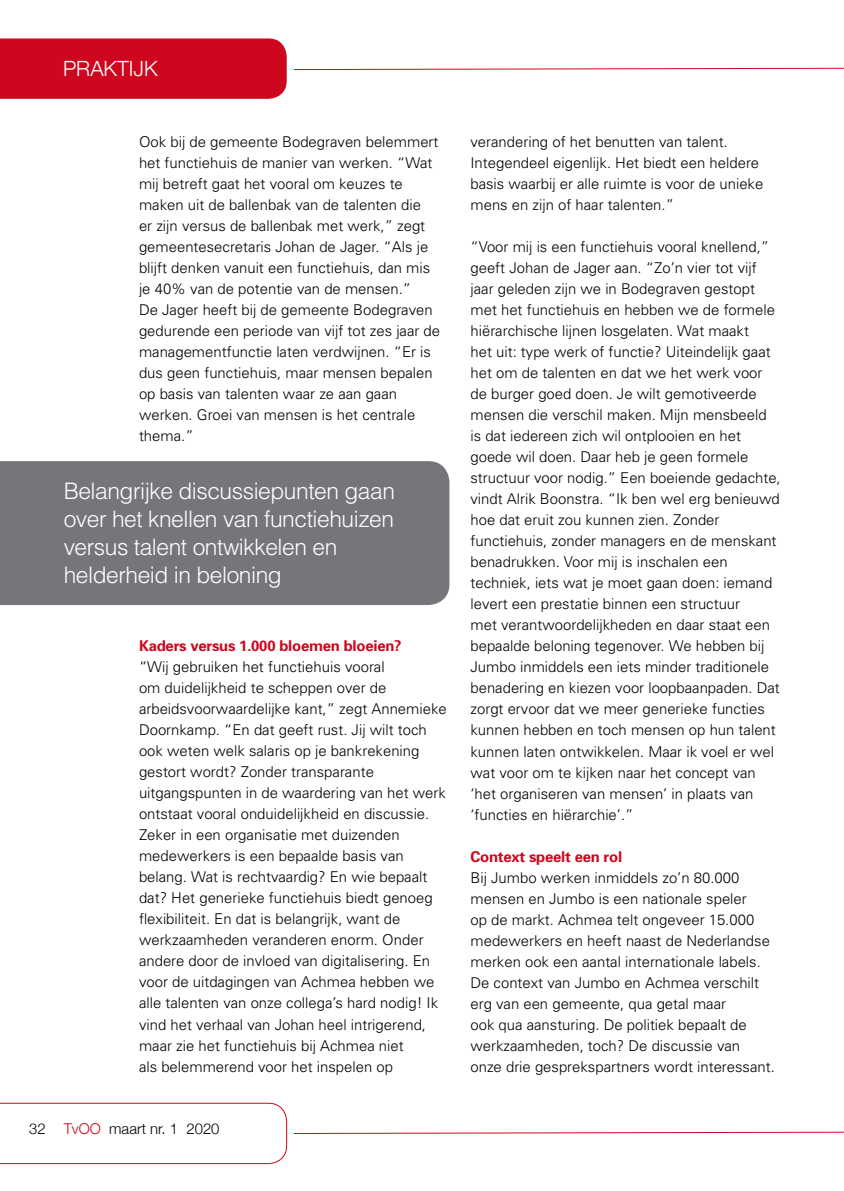
<style>
.page{position:relative;width:844px;height:1191px;background:#fff}
.page>*{position:absolute;margin:0;border:0;box-sizing:border-box;transform-origin:0 0}
.t1{font:300 22.75px/28px "Helvetica";letter-spacing:-.02em;color:#fff}
.t2{font:300 21px "Helvetica Neue";color:#fff}
.t3{font:300 14.88px/21px "Univers";color:#000}
.t4{font:700 14.88px "Univers";letter-spacing:-.015em;color:#cd071e}
.t5{font:300 14.88px "Helvetica Neue";color:#000}
.s1{color:#cd071e}
</style>
<div class="page">
<div style="left:0;top:38px;width:287px;height:61px;background:#cd071e"></div>
<svg style="left:293px;top:67px;width:550px;height:3px"></svg>
<svg style="left:293px;top:1131px;width:550px;height:3px"></svg>
<svg style="left:0;top:1102px;width:287px;height:62px"></svg>
<div style="left:0;top:461px;width:449px;height:144px;background:#757679"></div>
<h2 class="t2" style="left:63px;top:51px;width:96px">PRAKTIJK</h2>
<p class="t3" style="left:139px;top:131px;width:302px">Ook bij de gemeente Bodegraven belemmert het functiehuis de manier van werken. “Wat mij betreft gaat het vooral om keuzes te maken uit de ballenbak van de talenten die<br>er zijn versus de ballenbak met werk,” zegt gemeentesecretaris Johan de Jager. “Als je blijft denken vanuit een functiehuis, dan mis je 40% van de potentie van de mensen.”<br>De Jager heeft bij de gemeente Bodegraven gedurende een periode van vijf tot zes jaar de managementfunctie laten verdwijnen. “Er is dus geen functiehuis, maar mensen bepalen op basis van talenten waar ze aan gaan werken. Groei van mensen is het centrale thema.”</p>
<h1 class="t1" style="left:64px;top:476px;width:333px">Belangrijke discussiepunten gaan over het knellen van functiehuizen versus talent ontwikkelen en helderheid in beloning</h1>
<p class="t4" style="left:139px;top:636px;width:264px">Kaders versus 1.000 bloemen bloeien?</p>
<p class="t3" style="left:139px;top:656px;width:309px">“Wij gebruiken het functiehuis vooral<br>om duidelijkheid te scheppen over de arbeidsvoorwaardelijke kant,” zegt Annemieke Doornkamp. “En dat geeft rust. Jij wilt toch ook weten welk salaris op je bankrekening gestort wordt? Zonder transparante uitgangspunten in de waardering van het werk ontstaat vooral onduidelijkheid en discussie.<br>Zeker in een organisatie met duizenden medewerkers is een bepaalde basis van belang. Wat is rechtvaardig? En wie bepaalt dat? Het generieke functiehuis biedt genoeg flexibiliteit. En dat is belangrijk, want de werkzaamheden veranderen enorm. Onder andere door de invloed van digitalisering. En voor de uitdagingen van Achmea hebben we alle talenten van onze collega’s hard nodig! Ik vind het verhaal van Johan heel intrigerend, maar zie het functiehuis bij Achmea niet<br>als belemmerend voor het inspelen op</p>
<p class="t5" style="left:29px;top:1117px;width:192px">32 <span class="s1">TvOO</span> maart nr. 1 2020</p>
<p class="t3" style="left:470px;top:131px;width:294px">verandering of het benutten van talent.<br>Integendeel eigenlijk. Het biedt een heldere basis waarbij er alle ruimte is voor de unieke mens en zijn of haar talenten.”</p>
<p class="t3" style="left:470px;top:236px;width:312px">“Voor mij is een functiehuis vooral knellend,” geeft Johan de Jager aan. “Zo’n vier tot vijf jaar geleden zijn we in Bodegraven gestopt met het functiehuis en hebben we de formele hiërarchische lijnen losgelaten. Wat maakt<br>het uit: type werk of functie? Uiteindelijk gaat het om de talenten en dat we het werk voor de burger goed doen. Je wilt gemotiveerde mensen die verschil maken. Mijn mensbeeld is dat iedereen zich wil ontplooien en het goede wil doen. Daar heb je geen formele structuur voor nodig.” Een boeiende gedachte, vindt Alrik Boonstra. “Ik ben wel erg benieuwd hoe dat eruit zou kunnen zien. Zonder functiehuis, zonder managers en de menskant benadrukken. Voor mij is inschalen een techniek, iets wat je moet gaan doen: iemand levert een prestatie binnen een structuur<br>met verantwoordelijkheden en daar staat een bepaalde beloning tegenover. We hebben bij Jumbo inmiddels een iets minder traditionele benadering en kiezen voor loopbaanpaden. Dat zorgt ervoor dat we meer generieke functies kunnen hebben en toch mensen op hun talent kunnen laten ontwikkelen. Maar ik voel er wel wat voor om te kijken naar het concept van ‘het organiseren van mensen’ in plaats van ‘functies en hiërarchie’.”</p>
<p class="t4" style="left:470px;top:846px;width:153px">Context speelt een rol</p>
<p class="t3" style="left:470px;top:866px;width:306px">Bij Jumbo werken inmiddels zo’n 80.000 mensen en Jumbo is een nationale speler<br>op de markt. Achmea telt ongeveer 15.000 medewerkers en heeft naast de Nederlandse merken ook een aantal internationale labels.<br>De context van Jumbo en Achmea verschilt erg van een gemeente, qua getal maar<br>ook qua aansturing. De politiek bepaalt de werkzaamheden, toch? De discussie van onze drie gesprekspartners wordt interessant.</p>
</div>
